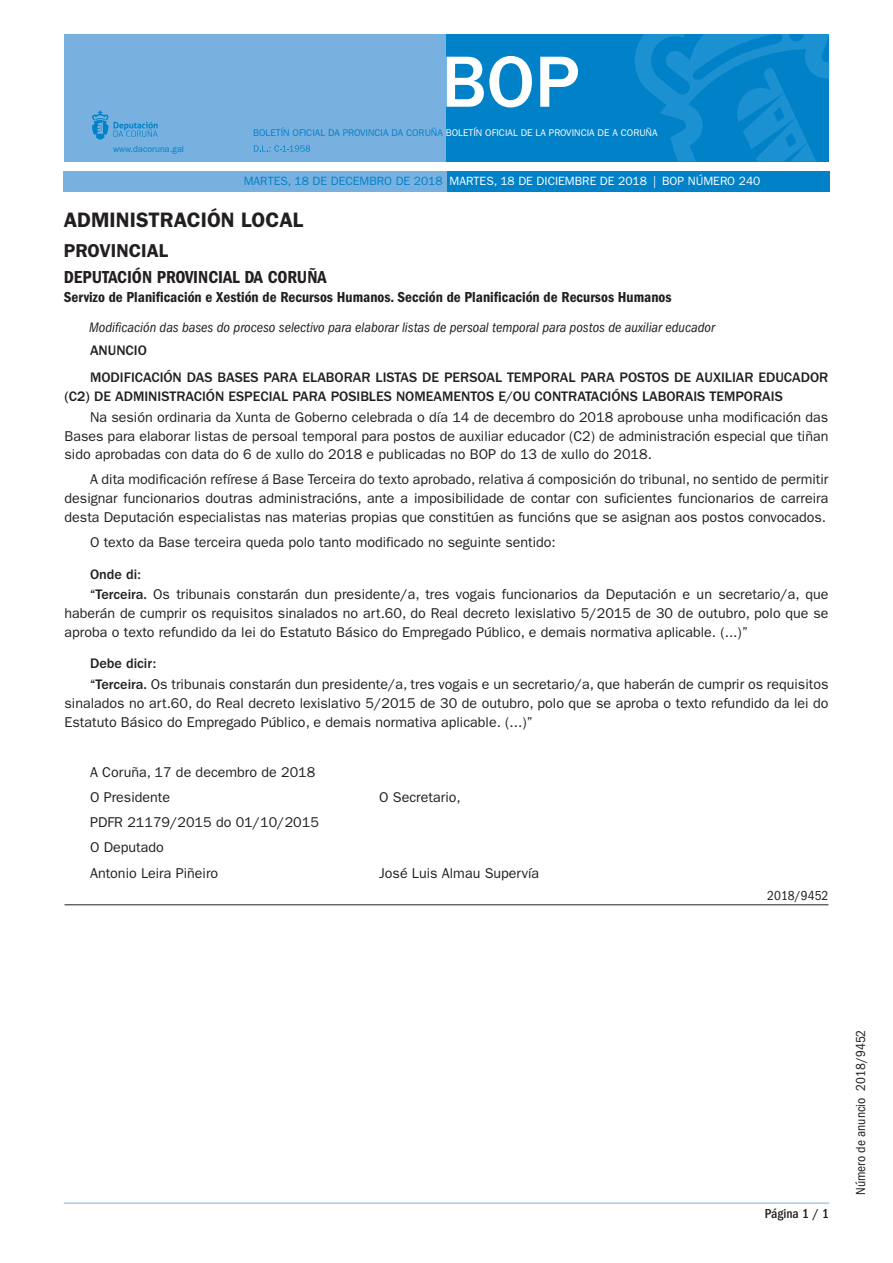
<style>
.page{position:relative;width:893px;height:1263px;background:#fff}
.page>*{position:absolute;margin:0;border:0;box-sizing:border-box;transform-origin:0 0}
.t1{font:500 75px "ITC Franklin Gothic Std";color:#fff}
.t2{font:600 21px "ITC Franklin Gothic Std";color:#231f20}
.t3{font:600 18.75px "ITC Franklin Gothic Std";color:#231f20}
.t4{font:18px "ITC Franklin Gothic Std Dm Cd";color:#231f20}
.t5{font:15px "ITC Franklin Gothic Std Dm Cd";color:#231f20}
.Párrafo_texto_normal{font:14.25px/18.8px "ITC Franklin Gothic Std";color:#231f20;text-align:justify}
.Párrafo_texto_negrit{font:500 14.25px/18.8px "ITC Franklin Gothic Std";color:#231f20}
.t6{font:italic condensed 14.25px "ITC Franklin Gothic Std";color:#231f20}
.Número_anuncio{font:condensed 13.5px "ITC Franklin Gothic Std";color:#231f20}
.Número_de_página{font:500 condensed 13.5px "ITC Franklin Gothic Std";color:#231f20}
.t7{font:12px "ITC Franklin Gothic Std";color:#fff}
.t8{font:9.75px "ITC Franklin Gothic Std";color:#fff}
.t9{font:9px "ITC Franklin Gothic Std";color:#0081c8}
.s1{color:#0081c8}
.s2{font-weight:500}
</style>
<div class="page">
<div style="left:64px;top:34px;width:382px;height:128px;background:#78b1df"></div>
<div style="left:446px;top:34px;width:383px;height:128px;background:#0081c8"></div>
<svg style="left:254px;top:145px;width:56px;height:7px"></svg>
<svg style="left:92px;top:110px;width:66px;height:30px"></svg>
<svg style="left:635px;top:34px;width:194px;height:128px"></svg>
<div style="left:446px;top:171px;width:383px;height:20px;background:#0081c8"></div>
<div style="left:64px;top:171px;width:383px;height:20px;background:#78b1df"></div>
<hr style="left:64px;top:1203px;width:765px;height:1px;background:#78b1df">
<hr style="left:65px;top:904px;width:763px;height:1px;background:#231f20">
<p class="t9" style="left:113px;top:143px;width:72px">www.dacoruna.gal</p>
<h1 class="t1" style="left:441px;top:40px;width:140px">BOP</h1>
<p class="t8" style="left:253px;top:127px;width:406px"><span class="s1">BOLETÍN OFICIAL DA PROVINCIA DA CORUÑA</span> BOLETÍN OFICIAL DE LA PROVINCIA DE A CORUÑA</p>
<p class="t7" style="left:244px;top:174px;width:518px"><span class="s1">MARTES, 18 DE DECEMBRO DE 2018</span> MARTES, 18 DE DICIEMBRE DE 2018 | BOP NÚMERO 240</p>
<h2 class="t2" style="left:64px;top:207px;width:241px">ADMINISTRACIÓN LOCAL</h2>
<h3 class="t3" style="left:64px;top:239px;width:106px">PROVINCIAL</h3>
<p class="t4" style="left:64px;top:267px;width:264px">DEPUTACIÓN PROVINCIAL DA CORUÑA</p>
<p class="t5" style="left:64px;top:289px;width:609px">Servizo de Planificación e Xestión de Recursos Humanos. Sección de Planificación de Recursos Humanos</p>
<p class="t6" style="left:89px;top:319px;width:627px">Modificación das bases do proceso selectivo para elaborar listas de persoal temporal para postos de auxiliar educador</p>
<p class="Párrafo_texto_negrit" style="left:90px;top:341px;width:58px">ANUNCIO</p>
<p class="Párrafo_texto_negrit" style="left:65px;top:368px;width:765px;text-indent:26px">MODIFICACIÓN DAS BASES PARA ELABORAR LISTAS DE PERSOAL TEMPORAL PARA POSTOS DE AUXILIAR EDUCADOR (C2) DE ADMINISTRACIÓN ESPECIAL PARA POSIBLES NOMEAMENTOS E/OU CONTRATACIÓNS LABORAIS TEMPORAIS</p>
<p class="Párrafo_texto_normal" style="left:65px;top:408px;width:765px;text-indent:26px">Na sesión ordinaria da Xunta de Goberno celebrada o día 14 de decembro do 2018 aprobouse unha modificación das Bases para elaborar listas de persoal temporal para postos de auxiliar educador (C2) de administración especial que tiñan sido aprobadas con data do 6 de xullo do 2018 e publicadas no BOP do 13 de xullo do 2018.</p>
<p class="Párrafo_texto_normal" style="left:65px;top:470px;width:765px;text-indent:26px">A dita modificación refírese á Base Terceira do texto aprobado, relativa á composición do tribunal, no sentido de permitir designar funcionarios doutras administracións, ante a imposibilidade de contar con suficientes funcionarios de carreira desta Deputación especialistas nas materias propias que constitúen as funcións que se asignan aos postos convocados.</p>
<p class="Párrafo_texto_normal" style="left:90px;top:533px;width:467px">O texto da Base terceira queda polo tanto modificado no seguinte sentido:</p>
<p class="Párrafo_texto_negrit" style="left:90px;top:565px;width:52px">Onde di:</p>
<p class="Párrafo_texto_normal" style="left:65px;top:585px;width:765px;text-indent:26px"><span class="s2">“Terceira.</span> Os tribunais constarán dun presidente/a, tres vogais funcionarios da Deputación e un secretario/a, que haberán de cumprir os requisitos sinalados no art.60, do Real decreto lexislativo 5/2015 de 30 de outubro, polo que se aproba o texto refundido da lei do Estatuto Básico do Empregado Público, e demais normativa aplicable. (...)”</p>
<p class="Párrafo_texto_negrit" style="left:90px;top:654px;width:68px">Debe dicir:</p>
<p class="Párrafo_texto_normal" style="left:65px;top:675px;width:765px;text-indent:26px"><span class="s2">“Terceira.</span> Os tribunais constarán dun presidente/a, tres vogais e un secretario/a, que haberán de cumprir os requisitos sinalados no art.60, do Real decreto lexislativo 5/2015 de 30 de outubro, polo que se aproba o texto refundido da lei do Estatuto Básico do Empregado Público, e demais normativa aplicable. (...)”</p>
<p class="Párrafo_texto_normal" style="left:90px;top:763px;width:227px">A Coruña, 17 de decembro de 2018</p>
<p class="Párrafo_texto_normal" style="left:90px;top:788px;width:82px">O Presidente</p>
<p class="Párrafo_texto_normal" style="left:379px;top:788px;width:83px">O Secretario,</p>
<p class="Párrafo_texto_normal" style="left:90px;top:813px;width:230px">PDFR 21179/2015 do 01/10/2015</p>
<p class="Párrafo_texto_normal" style="left:90px;top:838px;width:75px">O Deputado</p>
<p class="Párrafo_texto_normal" style="left:90px;top:863px;width:130px">Antonio Leira Piñeiro</p>
<p class="Párrafo_texto_normal" style="left:379px;top:863px;width:162px">José Luis Almau Supervía</p>
<p class="Número_anuncio" style="left:767px;top:888px;width:63px">2018/9452</p>
<p class="Número_de_página" style="left:765px;top:1206px;width:66px">Página 1 / 1</p>
<p class="Número_anuncio" style="left:853px;top:1195px;width:167px;rotate:-90deg">Número de anuncio 2018/9452</p>
</div>
